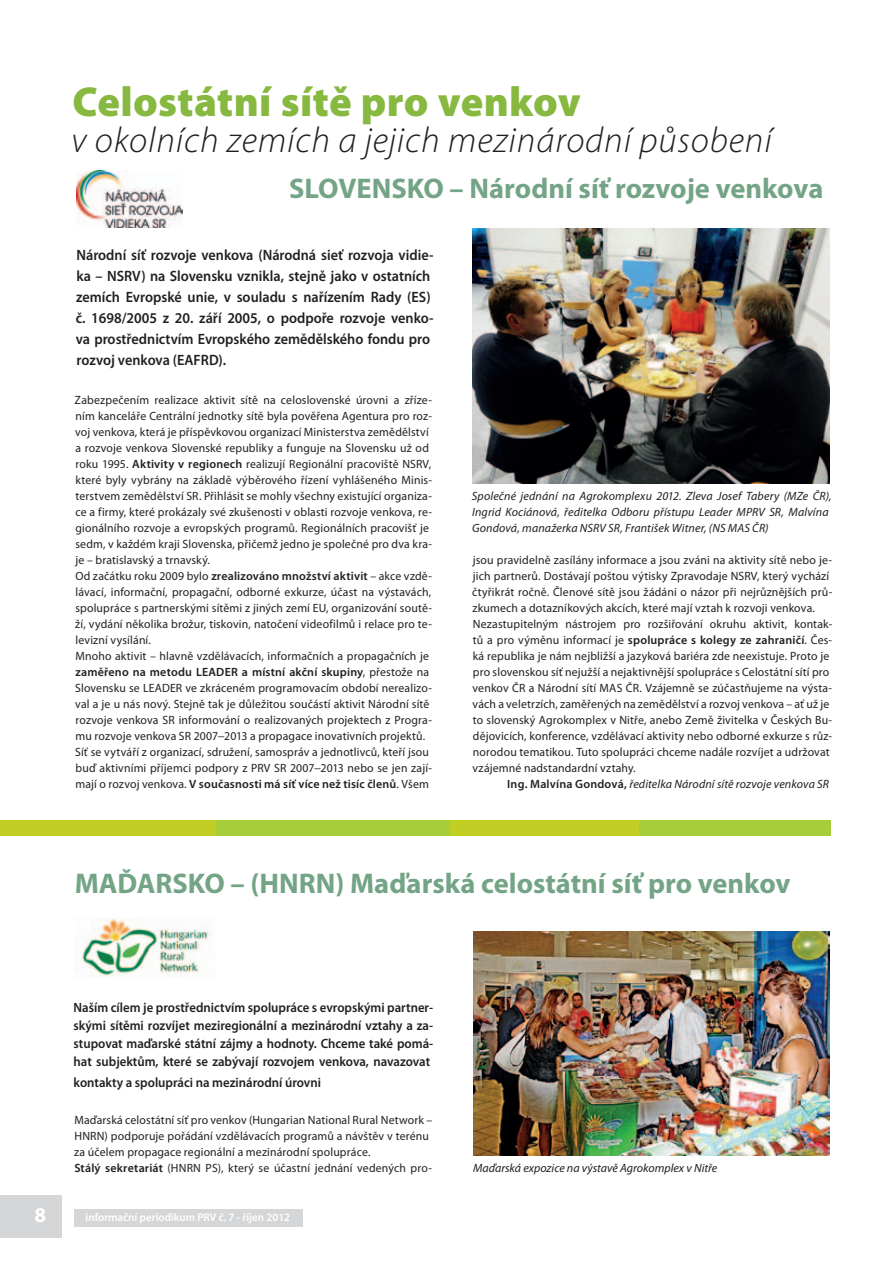
<style>
.page{position:relative;width:893px;height:1263px;background:#fff}
.page>*{position:absolute;margin:0;border:0;box-sizing:border-box;transform-origin:0 0}
.t1{font:900 42px "Myriad Pro";letter-spacing:.01em;color:#87b83f}
.t2{font:italic 300 36px "Myriad Pro";letter-spacing:.025em;color:#231f20}
.t3{font:700 28.5px "Myriad Pro";color:#74a486}
.t4{font:700 21px "Myriad Pro";color:#fff}
.t5{font:600 15px/21px "Myriad Pro";color:#231f20;scale:.95 1}
.t6{font:600 13.5px/18px "Myriad Pro";color:#231f20;text-align:justify;scale:.95 1}
.t7{font:12px/16px "Myriad Pro";letter-spacing:.015em;color:#231f20}
.t8{font:italic 12px/16px "Myriad Pro";letter-spacing:.01em;color:#231f20}
.t9{font:600 11.25px "Myriad Pro";color:#fff}
.s1{font-weight:600}
.s2{font-weight:600;font-style:normal}
</style>
<div class="page">
<div style="left:74px;top:1209px;width:229px;height:17px;background:#d5d6d8"></div>
<div style="left:0;top:1195px;width:62px;height:43px;background:#d5d6d8"></div>
<img style="left:77px;top:918px;width:136px;height:60px">
<img style="left:77px;top:171px;width:105px;height:57px">
<img style="left:473px;top:932px;width:356px;height:223px">
<div style="left:216px;top:820px;width:235px;height:16px;background:#a6ce39"></div>
<div style="left:0;top:820px;width:216px;height:16px;background:#c1ce23"></div>
<div style="left:639px;top:820px;width:191px;height:16px;background:#a6ce39"></div>
<div style="left:451px;top:820px;width:188px;height:16px;background:#c1ce23"></div>
<img style="left:473px;top:229px;width:356px;height:255px">
<h1 class="t1" style="left:73px;top:74px;width:510px">Celostátní sítě pro venkov</h1>
<h2 class="t2" style="left:71px;top:118px;width:702px">v okolních zemích a jejich mezinárodní působení</h2>
<h3 class="t3" style="left:289px;top:169px;width:536px">SLOVENSKO – Národní síť rozvoje venkova</h3>
<p class="t5" style="left:76px;top:244px;width:378px">Národní síť rozvoje venkova (Národná sieť rozvoja vidie&shy;ka – NSRV) na Slovensku vznikla, stejně jako v ostatních zemích Evropské unie, v souladu s nařízením Rady (ES) č. 1698/2005 z 20. září 2005, o podpoře rozvoje venko&shy;va prostřednictvím Evropského zemědělského fondu pro rozvoj venkova (EAFRD).</p>
<p class="t7" style="left:75px;top:392px;width:359px">Zabezpečením realizace aktivit sítě na celoslovenské úrovni a zříze&shy;ním kanceláře Centrální jednotky sítě byla pověřena Agentura pro roz&shy;voj venkova, která je příspěvkovou organizací Ministerstva zemědělství a rozvoje venkova Slovenské republiky a funguje na Slovensku už od roku 1995. <span class="s1">Aktivity v regionech</span> realizují Regionální pracoviště NSRV, které byly vybrány na základě výběrového řízení vyhlášeného Minis&shy;terstvem zemědělství SR. Přihlásit se mohly všechny existující organiza&shy;ce a firmy, které prokázaly své zkušenosti v oblasti rozvoje venkova, re&shy;gionálního rozvoje a evropských programů. Regionálních pracovišť je sedm, v každém kraji Slovenska, přičemž jedno je společné pro dva kra&shy;je – bratislavský a trnavský.<br>Od začátku roku 2009 bylo <span class="s1">zrealizováno množství aktivit</span> – akce vzdě&shy;lávací, informační, propagační, odborné exkurze, účast na výstavách, spolupráce s partnerskými sítěmi z jiných zemí EU, organizování soutě&shy;ží, vydání několika brožur, tiskovin, natočení videofilmů i relace pro te&shy;levizní vysílání.<br>Mnoho aktivit – hlavně vzdělávacích, informačních a propagačních je <span class="s1">zaměřeno na metodu LEADER a místní akční skupiny</span>, přestože na Slovensku se LEADER ve zkráceném programovacím období nerealizo&shy;val a je u nás nový. Stejně tak je důležitou součástí aktivit Národní sítě rozvoje venkova SR informování o realizovaných projektech z Progra&shy;mu rozvoje venkova SR 2007−2013 a propagace inovativních projektů.<br>Síť se vytváří z organizací, sdružení, samospráv a jednotlivců, kteří jsou buď aktivními příjemci podpory z PRV SR 2007−2013 nebo se jen zají&shy;mají o rozvoj venkova. <span class="s1">V současnosti má síť více než tisíc členů</span>. Všem</p>
<p class="t8" style="left:472px;top:488px;width:361px">Společné jednání na Agrokomplexu 2012. Zleva Josef Tabery (MZe ČR),<br>Ingrid Kociánová, ředitelka Odboru přístupu Leader MPRV SR, Malvína<br>Gondová, manažerka NSRV SR, František Witner, (NS MAS ČR)</p>
<p class="t7" style="left:472px;top:552px;width:362px">jsou pravidelně zasílány informace a jsou zváni na aktivity sítě nebo je&shy;jich partnerů. Dostávají poštou výtisky Zpravodaje NSRV, který vychází čtyřikrát ročně. Členové sítě jsou žádáni o názor při nejrůznějších prů&shy;zkumech a dotazníkových akcích, které mají vztah k rozvoji venkova.<br>Nezastupitelným nástrojem pro rozšiřování okruhu aktivit, kontak&shy;tů a pro výměnu informací je <span class="s1">spolupráce s kolegy ze zahraničí</span>. Čes&shy;ká republika je nám nejbližší a jazyková bariéra zde neexistuje. Proto je pro slovenskou síť nejužší a nejaktivnější spolupráce s Celostátní sítí pro venkov ČR a Národní sítí MAS ČR. Vzájemně se zúčastňujeme na výsta&shy;vách a veletrzích, zaměřených na zemědělství a rozvoj venkova – ať už je to slovenský Agrokomplex v Nitře, anebo Země živitelka v Českých Bu&shy;dějovicích, konference, vzdělávací aktivity nebo odborné exkurze s růz&shy;norodou tematikou. Tuto spolupráci chceme nadále rozvíjet a udržovat vzájemné nadstandardní vztahy.</p>
<p class="t8" style="left:507px;top:776px;width:323px"><span class="s2">Ing. Malvína Gondová,</span> ředitelka Národní sítě rozvoje venkova SR</p>
<h3 class="t3" style="left:75px;top:865px;width:717px">MAĎARSKO – (HNRN) Maďarská celostátní síť pro venkov</h3>
<p class="t6" style="left:74px;top:998px;width:380px">Naším cílem je prostřednictvím spolupráce s evropskými partner&shy;skými sítěmi rozvíjet meziregionální a mezinárodní vztahy a za&shy;stupovat maďarské státní zájmy a hodnoty. Chceme také pomá&shy;hat subjektům, které se zabývají rozvojem venkova, navazovat</p>
<p class="t6" style="left:74px;top:1073px;width:262px">kontakty a spolupráci na mezinárodní úrovni</p>
<p class="t7" style="left:74px;top:1111px;width:360px">Maďarská celostátní síť pro venkov (Hungarian National Rural Network – HNRN) podporuje pořádání vzdělávacích programů a návštěv v terénu za účelem propagace regionální a mezinárodní spolupráce.<br><span class="s1">Stálý sekretariát</span> (HNRN PS), který se účastní jednání vedených pro-</p>
<h3 class="t4" style="left:34px;top:1201px;width:13px">8</h3>
<p class="t9" style="left:86px;top:1210px;width:206px">informační periodikum PRV č. 7 - říjen 2012</p>
<p class="t8" style="left:473px;top:1159px;width:246px">Maďarská expozice na výstavě Agrokomplex v Nitře</p>
</div>
